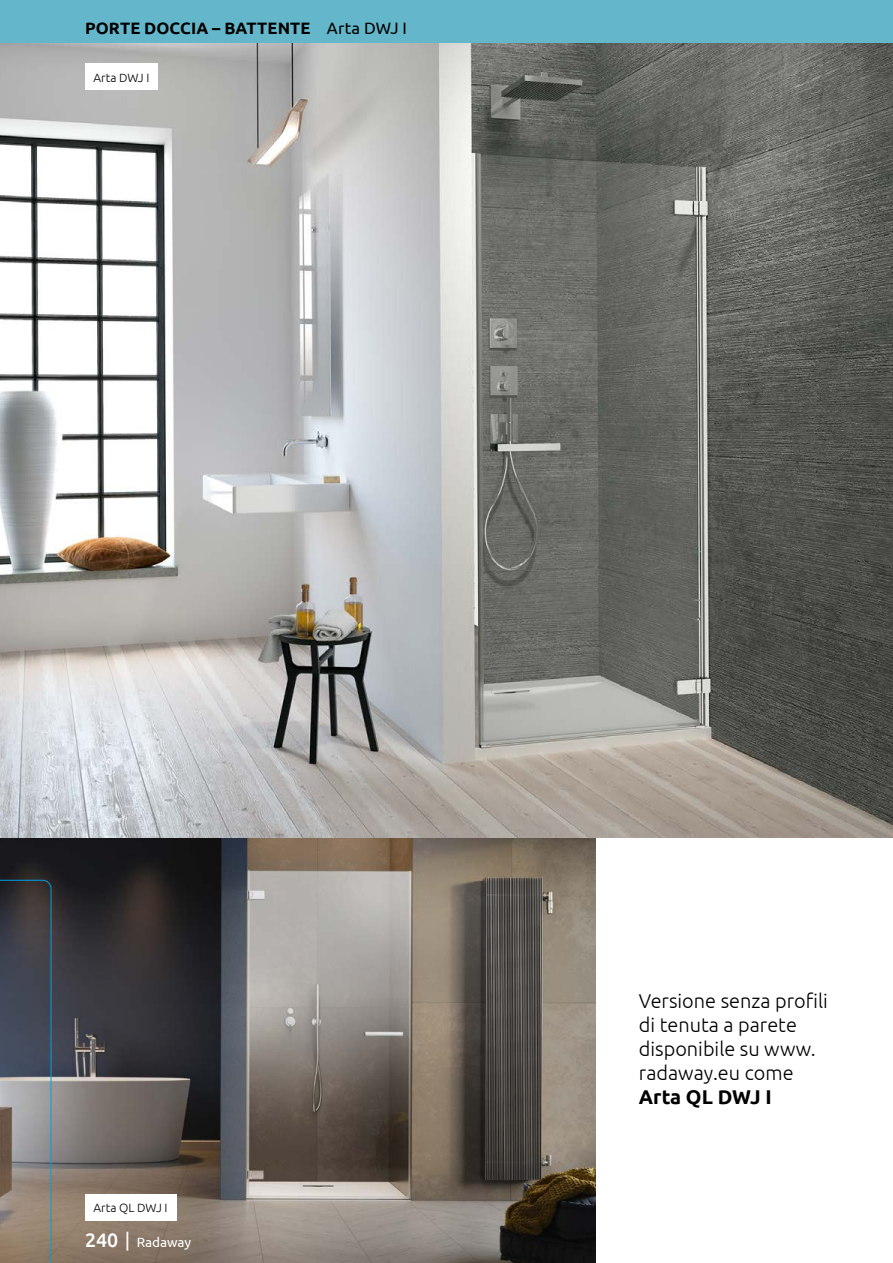
<style>
.page{position:relative;width:893px;height:1263px;background:#fff}
.page>*{position:absolute;margin:0;border:0;box-sizing:border-box;transform-origin:0 0}
.Tekst_INFO{font:300 19.95px/23.9px "Ubuntu";color:#000}
.TOP_nawigacja_R{font:700 16.5px "Ubuntu";letter-spacing:.005em;color:#000}
.t1{font:13.5px "Ubuntu";color:#fff}
.Tekst_INFO-2{font:300 12px "Ubuntu";color:#000}
.s1{font-weight:400}
.s2{font-weight:500;font-size:19.5px}
.s3{font-size:19.5px}
.s4{font-weight:700}
</style>
<div class="page">
<img style="left:0;top:838px;width:595px;height:425px">
<div style="left:85px;top:1194px;width:92px;height:26px;background:#fff"></div>
<img style="left:0;top:43px;width:893px;height:795px">
<div style="left:85px;top:64px;width:73px;height:26px;background:#fff"></div>
<div style="left:0;top:0;width:893px;height:43px;background:#64b7cb"></div>
<svg style="left:0;top:879px;width:52px;height:384px;background:#6a6668"></svg>
<p class="TOP_nawigacja_R" style="left:85px;top:18px;width:323px">PORTE DOCCIA – BATTENTE <span class="s1">Arta DWJ I</span></p>
<p class="Tekst_INFO-2" style="left:94px;top:70px;width:57px">Arta DWJ I</p>
<p class="Tekst_INFO-2" style="left:94px;top:1200px;width:76px">Arta QL DWJ I</p>
<p class="t1" style="left:85px;top:1234px;width:108px"><span class="s2">240</span> <span class="s3">|</span> Radaway</p>
<p class="Tekst_INFO" style="left:639px;top:988px;width:190px">Versione senza profili di tenuta a parete disponibile su www. radaway.eu come<br><span class="s4">Arta QL DWJ I</span></p>
</div>
